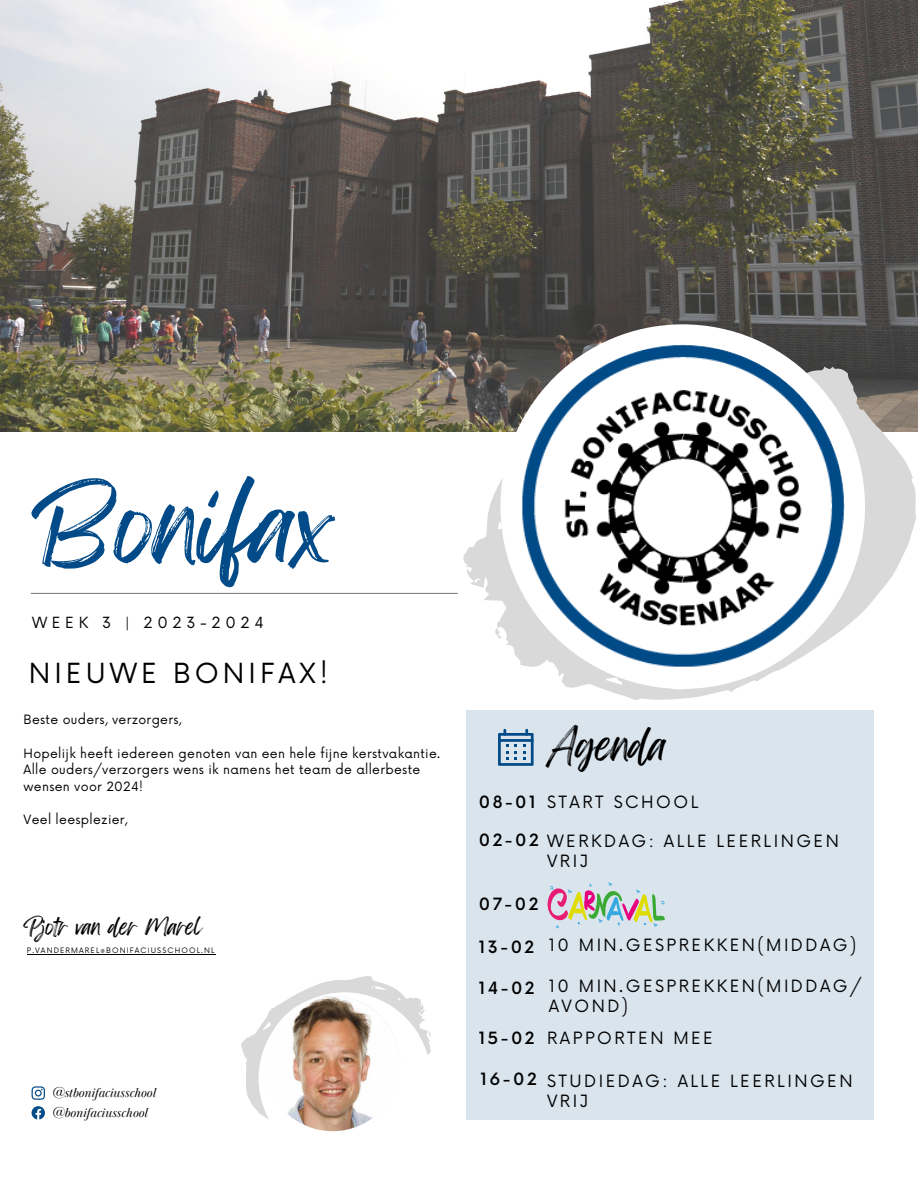
<style>
.page{position:relative;width:918px;height:1188px;background:#fff}
.page>*{position:absolute;margin:0;border:0;box-sizing:border-box;transform-origin:0 0}
.t1{font:90px "Feeling Passionate";color:#024b88}
.t2{font:36.75px "Feeling Passionate";color:#000}
.t3{font:27px "Now";letter-spacing:.15em;color:#000}
.t4{font:19.5px "Feeling Passionate";color:#000}
.t5{font:16.5px/20.2px "Now";letter-spacing:.15em;color:#000}
.t6{font:500 16.5px "Now";letter-spacing:.15em;color:#000}
.t7{font:15px "Now";letter-spacing:.31em;color:#000}
.t8{font:italic 13.5px "Baskerville Display PT";color:#000}
.t9{font:12.45px/16.6px "Now";letter-spacing:.025em;color:#000}
.t10{font:7.35px "Now";letter-spacing:.15em;color:#000}
</style>
<div class="page">
<svg style="left:32px;top:1086px;width:13px;height:14px"></svg>
<svg style="left:32px;top:1106px;width:13px;height:13px"></svg>
<svg style="left:241px;top:976px;width:190px;height:144px"></svg>
<div style="left:259px;top:992px;width:172px;height:173px;background:#fff;border-radius:50%"></div>
<hr style="left:31px;top:593px;width:427px;height:1px;background:#868686">
<img style="left:0;top:0;width:918px;height:431px">
<svg style="left:431px;top:319px;width:487px;height:424px"></svg>
<div style="left:500px;top:324px;width:365px;height:365px;background:#fff;border-radius:50%"></div>
<img style="left:521px;top:345px;width:324px;height:323px;border-radius:50%">
<div style="left:466px;top:711px;width:407px;height:409px;background:#d9e4ed"></div>
<svg style="left:498px;top:729px;width:36px;height:37px"></svg>
<img style="left:265px;top:996px;width:135px;height:135px;border-radius:50%">
<svg style="left:547px;top:882px;width:118px;height:46px"></svg>
<hr style="left:27px;top:954px;width:188px;height:1px;background:#000">
<p class="t1" style="left:32px;top:453px;width:306px">Bonifax</p>
<p class="t7" style="left:32px;top:614px;width:233px">WEEK 3 | 2023-2024</p>
<p class="t3" style="left:29px;top:658px;width:301px">NIEUWE BONIFAX!</p>
<p class="t9" style="left:24px;top:712px;width:160px">Beste ouders, verzorgers,</p>
<p class="t9" style="left:24px;top:745px;width:418px">Hopelijk heeft iedereen genoten van een hele fijne kerstvakantie.</p>
<p class="t9" style="left:24px;top:762px;width:398px">Alle ouders/verzorgers wens ik namens het team de allerbeste wensen voor 2024!</p>
<p class="t9" style="left:24px;top:812px;width:105px">Veel leesplezier,</p>
<p class="t4" style="left:24px;top:911px;width:180px">Pjotr van der Marel</p>
<p class="t10" style="left:27px;top:947px;width:189px">P.VANDERMAREL@BONIFACIUSSCHOOL.NL</p>
<p class="t8" style="left:51px;top:1084px;width:106px">@stbonifaciusschool</p>
<p class="t8" style="left:51px;top:1104px;width:97px">@bonifaciusschool</p>
<p class="t2" style="left:547px;top:715px;width:122px">Agenda</p>
<p class="t6" style="left:479px;top:793px;width:58px">08-01</p>
<p class="t5" style="left:547px;top:793px;width:153px">START SCHOOL</p>
<p class="t6" style="left:479px;top:831px;width:61px">02-02</p>
<p class="t5" style="left:547px;top:831px;width:293px">WERKDAG: ALLE LEERLINGEN<br>VRIJ</p>
<p class="t6" style="left:479px;top:895px;width:61px">07-02</p>
<p class="t6" style="left:479px;top:938px;width:57px">13-02</p>
<p class="t5" style="left:549px;top:936px;width:309px">10 MIN.GESPREKKEN(MIDDAG)</p>
<p class="t6" style="left:479px;top:979px;width:57px">14-02</p>
<p class="t5" style="left:549px;top:977px;width:314px">10 MIN.GESPREKKEN(MIDDAG/</p>
<p class="t5" style="left:549px;top:997px;width:81px">AVOND)</p>
<p class="t6" style="left:479px;top:1029px;width:57px">15-02</p>
<p class="t5" style="left:547px;top:1029px;width:167px">RAPPORTEN MEE</p>
<p class="t6" style="left:480px;top:1070px;width:58px">16-02</p>
<p class="t5" style="left:547px;top:1072px;width:307px">STUDIEDAG: ALLE LEERLINGEN<br>VRIJ</p>
</div>
